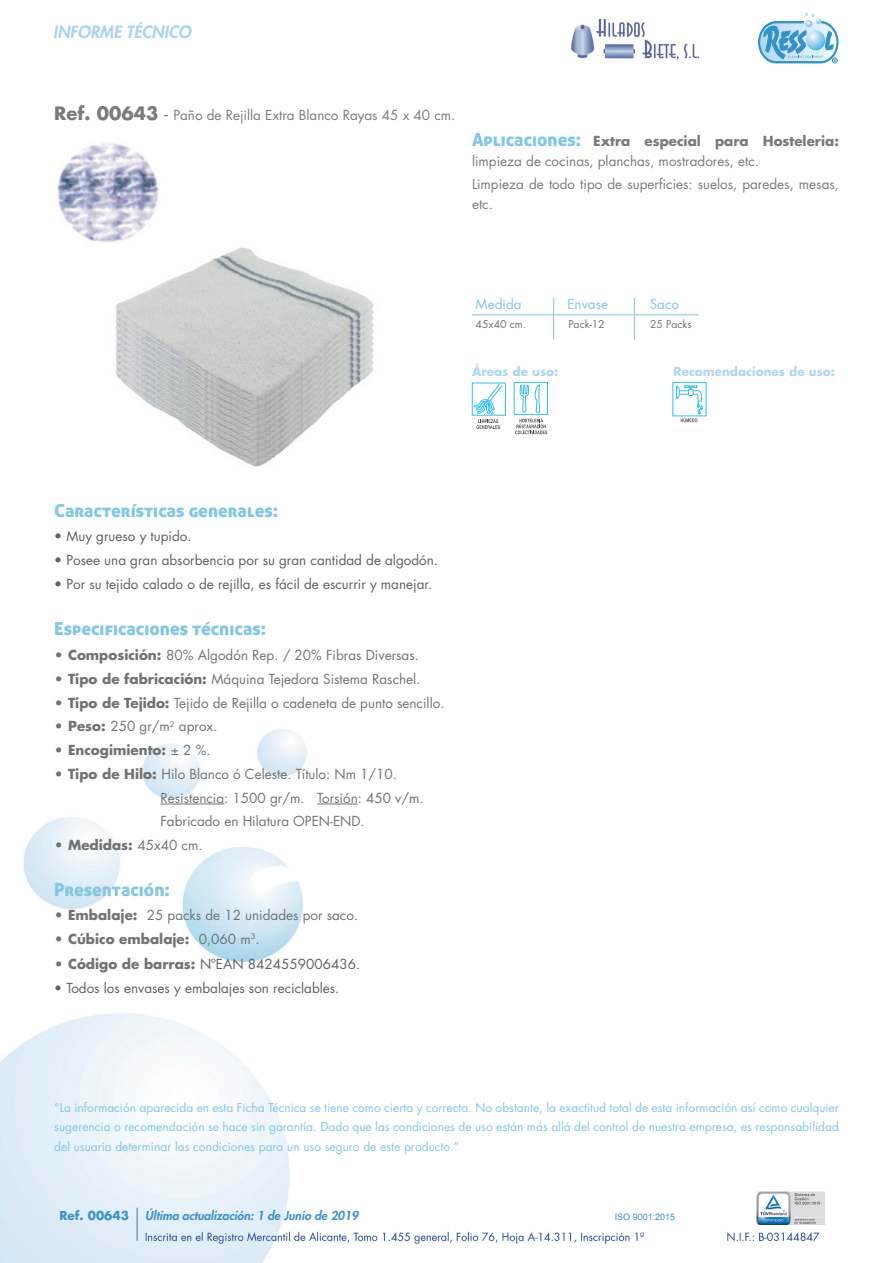
<style>
.page{position:relative;width:893px;height:1263px;background:#fff}
.page>*{position:absolute;margin:0;border:0;box-sizing:border-box;transform-origin:0 0}
.t1{font:18px "Aller Display";color:#82c7e4}
.t2{font:italic 800 16.5px "Futura Std";color:#a7d6ec}
.t3{font:13.5px/23.7px "Futura Std";color:#6f7374}
.t4{font:13.5px "Futura Std";color:#5d6162}
.t5{font:13.5px/19.5px "Futura Std";color:#787c7d}
.t6{font:700 13.5px "Futura Std";color:#6f7374}
.t7{font:13.5px "Futura Std";color:#82c7e4}
.t8{font:12px/19.5px "Futura Std";color:#82c7e4;text-align:justify}
.t9{font:italic 800 12px "Futura Std";color:#3a92cc}
.t10{font:700 12px "Futura Std";color:#acd8ed}
.t11{font:700 12px "Futura Std";color:#3a92cc}
.t12{font:10.5px "Futura Std";color:#6f7374}
.t13{font:9px "Arial";color:#3a92cc}
.s1{font-weight:700;font-size:18px}
.s2{font-size:18px}
.s3{font-family:"Aller Display";font-size:18px;color:#82c7e4}
.s4{font-weight:700}
.s5{font-weight:400}
.s6{font-weight:700;color:#6f7374}
</style>
<div class="page">
<img style="left:0;top:729px;width:825px;height:534px">
<img style="left:757px;top:1191px;width:68px;height:33px">
<hr style="left:137px;top:1208px;width:1px;height:32px;background:#4b6f97">
<svg style="left:758px;top:12px;width:81px;height:52px"></svg>
<img style="left:571px;top:18px;width:129px;height:42px">
<hr style="left:161px;top:804px;width:63px;height:1px;background:#6f7374">
<hr style="left:317px;top:804px;width:41px;height:1px;background:#6f7374">
<hr style="left:553px;top:298px;width:1px;height:42px;background:#82c7e4">
<hr style="left:472px;top:314px;width:226px;height:1px;background:#82c7e4">
<div style="left:472px;top:383px;width:34px;height:33px;background:#fff;border:1px solid #00aeef"></div>
<svg style="left:473px;top:382px;width:30px;height:47px"></svg>
<svg style="left:515px;top:419px;width:32px;height:15px"></svg>
<svg style="left:519px;top:384px;width:22px;height:29px"></svg>
<hr style="left:634px;top:298px;width:1px;height:42px;background:#82c7e4">
<img style="left:115px;top:247px;width:259px;height:220px">
<img style="left:57px;top:142px;width:102px;height:100px">
<div style="left:672px;top:382px;width:34px;height:34px;background:#fbfdfe;border:1px solid #00aeef"></div>
<svg style="left:675px;top:385px;width:28px;height:37px"></svg>
<h2 class="t2" style="left:53px;top:22px;width:140px">INFORME TÉCNICO</h2>
<p class="t5" style="left:54px;top:105px;width:403px"><span class="s1">Ref. 00643</span> <span class="s2">-</span> Paño de Rejilla Extra Blanco Rayas 45 x 40 cm.</p>
<p class="t5" style="left:472px;top:132px;width:368px"><span class="s3">Aplicaciones:</span> <span class="s4">Extra especial para Hosteleria: </span>limpieza de cocinas, planchas, mostradores, etc.</p>
<p class="t5" style="left:472px;top:175px;width:368px">Limpieza de todo tipo de superficies: suelos, paredes, mesas, etc.</p>
<p class="t7" style="left:476px;top:295px;width:48px">Medida</p>
<p class="t7" style="left:567px;top:295px;width:42px">Envase</p>
<p class="t7" style="left:650px;top:295px;width:31px">Saco</p>
<p class="t12" style="left:476px;top:318px;width:52px">45x40 cm.</p>
<p class="t12" style="left:568px;top:318px;width:38px">Pack-12</p>
<p class="t12" style="left:650px;top:318px;width:43px">25 Packs</p>
<p class="t10" style="left:472px;top:364px;width:88px">Áreas de uso:</p>
<p class="t10" style="left:674px;top:364px;width:163px">Recomendaciones de uso:</p>
<h1 class="t1" style="left:54px;top:499px;width:225px">Características generales:</h1>
<p class="t4" style="left:54px;top:527px;width:139px">• Muy grueso y tupido.</p>
<p class="t4" style="left:54px;top:551px;width:385px">• Posee una gran absorbencia por su gran cantidad de algodón.</p>
<p class="t4" style="left:54px;top:575px;width:380px">• Por su tejido calado o de rejilla, es fácil de escurrir y manejar.</p>
<h1 class="t1" style="left:54px;top:617px;width:213px">Especificaciones técnicas:</h1>
<p class="t3" style="left:54px;top:643px;width:366px"><span class="s4">• Composición:</span> 80% Algodón Rep. / 20% Fibras Diversas.</p>
<p class="t3" style="left:54px;top:667px;width:368px"><span class="s4">• Tipo de fabricación:</span> Máquina Tejedora Sistema Raschel.</p>
<p class="t3" style="left:54px;top:691px;width:392px"><span class="s4">• Tipo de Tejido:</span> Tejido de Rejilla o cadeneta de punto sencillo.</p>
<p class="t3" style="left:54px;top:715px;width:165px"><span class="s4">• Peso:</span> 250 gr/m<sup>2</sup> aprox.</p>
<p class="t6" style="left:54px;top:741px;width:158px">• Encogimiento: <span class="s5">± 2 %.</span></p>
<p class="t3" style="left:161px;top:762px;width:265px;text-indent:-106px"><span class="s4">• Tipo de Hilo:</span> Hilo Blanco ó Celeste. Título: Nm 1/10.<br>Resistencia: 1500 gr/m. Torsión: 450 v/m.<br>Fabricado en Hilatura OPEN-END.</p>
<p class="t6" style="left:54px;top:836px;width:150px">• Medidas: <span class="s5">45x40 cm.</span></p>
<h1 class="t1" style="left:54px;top:878px;width:117px">Presentación:</h1>
<p class="t3" style="left:54px;top:903px;width:305px"><span class="s4">• Embalaje:</span> 25 packs de 12 unidades por saco.</p>
<p class="t6" style="left:54px;top:930px;width:207px">• Cúbico embalaje: <span class="s5">0,060 m</span><sup>3</sup><span class="s5">.</span></p>
<p class="t4" style="left:54px;top:955px;width:307px"><span class="s6">• Código de barras:</span> NºEAN 8424559006436.</p>
<p class="t4" style="left:54px;top:979px;width:287px">• Todos los envases y embalajes son reciclables.</p>
<p class="t8" style="left:54px;top:1098px;width:786px">“La información aparecida en esta Ficha Técnica se tiene como cierta y correcta. No obstante, la exactitud total de esta información así como cualquier sugerencia o recomendación se hace sin garantía. Dado que las condiciones de uso están más allá del control de nuestra empresa, es responsabilidad del usuario determinar las condiciones para un uso seguro de este producto.”</p>
<p class="t11" style="left:59px;top:1207px;width:71px">Ref. 00643</p>
<p class="t9" style="left:145px;top:1208px;width:215px">Última actualización: 1 de Junio de 2019</p>
<p class="t13" style="left:615px;top:1211px;width:62px">ISO 9001:2015</p>
</div>
